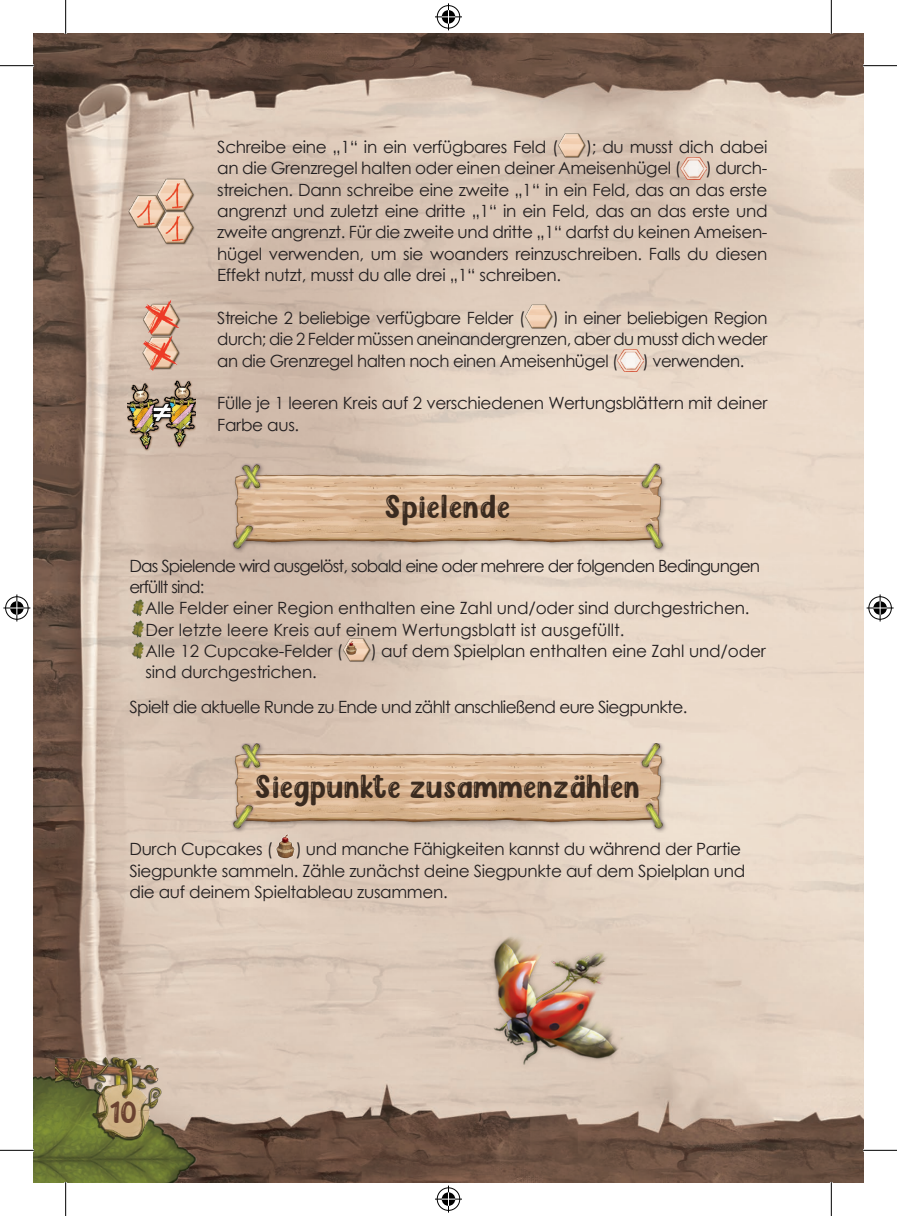
<style>
.page{position:relative;width:897px;height:1216px;background:#fff}
.page>*{position:absolute;margin:0;border:0;box-sizing:border-box;transform-origin:0 0}
.t1{font:33.75px "Gummy Bears";letter-spacing:.01em;color:#3a2b20}
.t2{font:31.5px "Gummy Bears";color:#6a4230}
.t3{font:16.88px/21.4px "Century Gothic";letter-spacing:-.02em;color:#231f20}
.t4{font:16.88px/34.2px "Century Gothic";letter-spacing:-.04em;color:#231f20}
.t5{font:16.88px/21.4px "Century Gothic";letter-spacing:-.05em;color:#231f20}
</style>
<div class="page">
<img style="left:34px;top:34px;width:829px;height:1148px">
<img style="left:34px;top:1043px;width:176px;height:139px">
<img style="left:227px;top:463px;width:443px;height:90px">
<img style="left:128px;top:178px;width:68px;height:67px">
<img style="left:142px;top:300px;width:40px;height:70px">
<img style="left:128px;top:379px;width:68px;height:72px">
<img style="left:428px;top:889px;width:229px;height:235px">
<img style="left:852px;top:900px;width:11px;height:282px">
<img style="left:227px;top:743px;width:443px;height:90px">
<img style="left:558px;top:133px;width:28px;height:25px">
<img style="left:680px;top:157px;width:26px;height:22px">
<img style="left:525px;top:304px;width:28px;height:25px">
<img style="left:618px;top:350px;width:25px;height:22px">
<img style="left:129px;top:597px;width:16px;height:20px">
<img style="left:129px;top:619px;width:16px;height:19px">
<img style="left:129px;top:640px;width:16px;height:19px">
<img style="left:342px;top:637px;width:29px;height:25px">
<img style="left:273px;top:830px;width:23px;height:31px">
<img style="left:55px;top:1056px;width:108px;height:89px">
<hr style="left:0;top:65px;width:34px;height:1px;background:#000">
<hr style="left:863px;top:65px;width:34px;height:1px;background:#000">
<hr style="left:0;top:1150px;width:34px;height:1px;background:#000">
<hr style="left:863px;top:1150px;width:34px;height:1px;background:#000">
<hr style="left:65px;top:0;width:1px;height:34px;background:#000">
<hr style="left:65px;top:1182px;width:1px;height:34px;background:#000">
<hr style="left:831px;top:0;width:1px;height:34px;background:#000">
<hr style="left:831px;top:1182px;width:1px;height:34px;background:#000">
<svg style="left:435px;top:3px;width:27px;height:27px"></svg>
<svg style="left:435px;top:1185px;width:27px;height:27px"></svg>
<svg style="left:3px;top:594px;width:27px;height:27px"></svg>
<svg style="left:866px;top:594px;width:27px;height:27px"></svg>
<p class="t3" style="left:217px;top:136px;width:342px">Schreibe eine „1“ in ein verfügbares Feld (</p>
<p class="t3" style="left:217px;top:136px;width:552px;text-indent:369px">); du musst dich dabei an die Grenzregel halten oder einen deiner Ameisenhügel (</p>
<p class="t3" style="left:217px;top:157px;width:552px;text-align:justify;text-indent:488px">) durch&shy;streichen. Dann schreibe eine zweite „1“ in ein Feld, das an das erste angrenzt und zuletzt eine dritte „1“ in ein Feld, das an das erste und zweite angrenzt. Für die zweite und dritte „1“ darfst du keinen Ameisen&shy;hügel verwenden, um sie woanders reinzuschreiben. Falls du diesen Effekt nutzt, musst du alle drei „1“ schreiben.</p>
<p class="t3" style="left:217px;top:307px;width:309px">Streiche 2 beliebige verfügbare Felder (</p>
<p class="t3" style="left:217px;top:307px;width:552px;text-align:justify;text-indent:335px">) in einer beliebigen Region durch; die 2 Felder müssen aneinandergrenzen, aber du musst dich weder an die Grenzregel halten noch einen Ameisenhügel (</p>
<p class="t3" style="left:643px;top:349px;width:103px">) verwenden.</p>
<p class="t3" style="left:217px;top:392px;width:552px">Fülle je 1 leeren Kreis auf 2 verschiedenen Wertungsblättern mit deiner<br>Farbe aus.</p>
<h1 class="t1" style="left:386px;top:484px;width:127px">Spielende</h1>
<p class="t5" style="left:129px;top:554px;width:632px">Das Spielende wird ausgelöst, sobald eine oder mehrere der folgenden Bedingungen erfüllt sind:</p>
<p class="t3" style="left:145px;top:597px;width:606px">Alle Felder einer Region enthalten eine Zahl und/oder sind durchgestrichen.<br>Der letzte leere Kreis auf einem Wertungsblatt ist ausgefüllt.<br>Alle 12 Cupcake-Felder (</p>
<p class="t3" style="left:371px;top:640px;width:397px">) auf dem Spielplan enthalten eine Zahl und/oder</p>
<p class="t4" style="left:129px;top:655px;width:559px;text-indent:16px">sind durchgestrichen.<br>Spielt die aktuelle Runde zu Ende und zählt anschließend eure Siegpunkte.</p>
<h1 class="t1" style="left:256px;top:764px;width:386px">Siegpunkte zusammenzählen</h1>
<p class="t3" style="left:129px;top:838px;width:617px;text-indent:166px">) und manche Fähigkeiten kannst du während der Partie<br>Siegpunkte sammeln. Zähle zunächst deine Siegpunkte auf dem Spielplan und die auf deinem Spieltableau zusammen.</p>
<p class="t3" style="left:129px;top:838px;width:145px">Durch Cupcakes (</p>
<h2 class="t2" style="left:109px;top:1092px;width:29px">10</h2>
</div>
